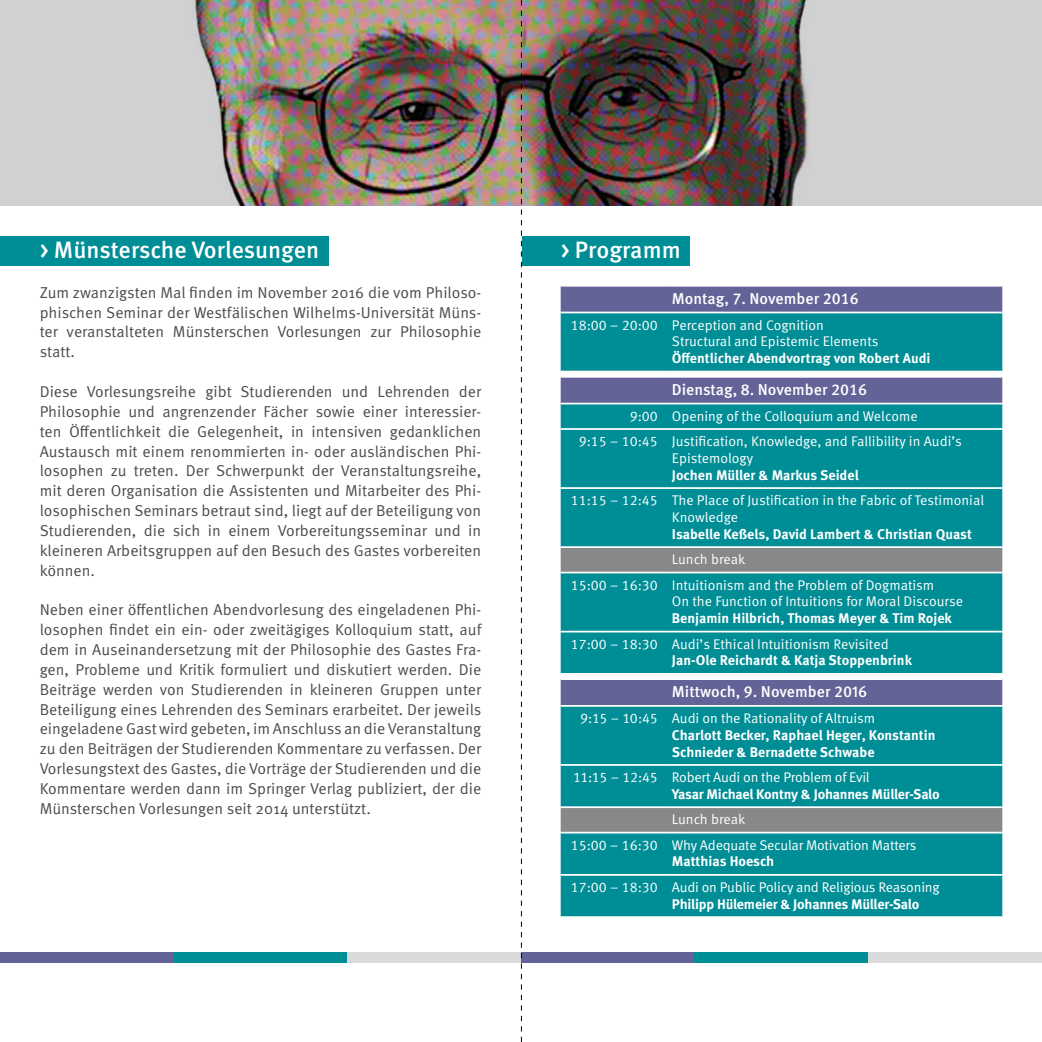
<style>
.page{position:relative;width:1042px;height:1042px;background:#fff}
.page>*{position:absolute;margin:0;border:0;box-sizing:border-box;transform-origin:0 0}
.t1{font:500 23.62px "Meta OT";letter-spacing:-.005em;color:#fff}
.t2{font:15.75px/19.8px "Meta OT";color:#4b4b4d;text-align:justify}
.t3{font:500 15.75px "Meta OT";color:#fff}
.t4{font:14px/25.4px "Meta OT";color:#fff}
.t5{font:700 14px/16.8px "Meta OT";color:#fff}
.t6{font:14px "Meta OT";letter-spacing:-.02em;color:#fff}
</style>
<div class="page">
<div style="left:0;top:0;width:1042px;height:206px;background:#d0d1d2"></div>
<div style="left:0;top:236px;width:329px;height:29px;background:#008e96"></div>
<img style="left:191px;top:0;width:618px;height:206px">
<div style="left:0;top:952px;width:174px;height:10px;background:#636398"></div>
<div style="left:174px;top:952px;width:173px;height:10px;background:#008e96"></div>
<div style="left:347px;top:952px;width:174px;height:10px;background:#d9dadb"></div>
<div style="left:521px;top:952px;width:173px;height:10px;background:#636398"></div>
<div style="left:694px;top:952px;width:174px;height:10px;background:#008e96"></div>
<div style="left:868px;top:952px;width:174px;height:10px;background:#d9dadb"></div>
<div style="left:522px;top:236px;width:168px;height:29px;background:#008e96"></div>
<div style="left:561px;top:287px;width:441px;height:25px;background:#636398"></div>
<div style="left:561px;top:313px;width:441px;height:603px;background:#008e96"></div>
<svg style="left:561px;top:372px;width:441px;height:174px;background:#158a99"></svg>
<svg style="left:561px;top:548px;width:441px;height:284px;background:#258b95"></svg>
<hr style="left:561px;top:705px;width:104px;height:2px;background:#fff">
<hr style="left:665px;top:705px;width:337px;height:2px;background:#fff">
<hr style="left:561px;top:764px;width:104px;height:2px;background:#fff">
<hr style="left:665px;top:764px;width:337px;height:2px;background:#fff">
<hr style="left:561px;top:874px;width:104px;height:2px;background:#fff">
<hr style="left:665px;top:874px;width:337px;height:2px;background:#fff">
<hr style="left:665px;top:371px;width:337px;height:1px;background:#fff">
<hr style="left:665px;top:376px;width:337px;height:2px;background:#fff">
<hr style="left:665px;top:403px;width:337px;height:1px;background:#fff">
<hr style="left:665px;top:428px;width:337px;height:2px;background:#fff">
<hr style="left:665px;top:487px;width:337px;height:2px;background:#fff">
<hr style="left:665px;top:546px;width:337px;height:2px;background:#fff">
<hr style="left:665px;top:572px;width:337px;height:1px;background:#fff">
<hr style="left:665px;top:631px;width:337px;height:1px;background:#fff">
<hr style="left:665px;top:673px;width:337px;height:2px;background:#fff">
<hr style="left:665px;top:678px;width:337px;height:2px;background:#fff">
<hr style="left:561px;top:371px;width:104px;height:1px;background:#fff">
<hr style="left:561px;top:376px;width:104px;height:2px;background:#fff">
<hr style="left:561px;top:403px;width:104px;height:1px;background:#fff">
<hr style="left:561px;top:428px;width:104px;height:2px;background:#fff">
<hr style="left:561px;top:487px;width:104px;height:2px;background:#fff">
<hr style="left:561px;top:546px;width:104px;height:2px;background:#fff">
<hr style="left:561px;top:572px;width:104px;height:1px;background:#fff">
<hr style="left:561px;top:631px;width:104px;height:1px;background:#fff">
<hr style="left:561px;top:673px;width:104px;height:2px;background:#fff">
<hr style="left:561px;top:678px;width:104px;height:2px;background:#fff">
<hr style="left:561px;top:806px;width:104px;height:2px;background:#fff">
<hr style="left:665px;top:806px;width:337px;height:2px;background:#fff">
<hr style="left:561px;top:832px;width:104px;height:1px;background:#fff">
<hr style="left:665px;top:832px;width:337px;height:1px;background:#fff">
<svg style="left:521px;top:0;width:1px;height:1042px"></svg>
<h1 class="t1" style="left:40px;top:235px;width:281px">&gt; Münstersche Vorlesungen</h1>
<p class="t2" style="left:40px;top:282px;width:443px">Zum zwanzigsten Mal finden im November 2016 die vom Philoso&shy;phischen Seminar der Westfälischen Wilhelms-Universität Müns&shy;ter veranstalteten Münsterschen Vorlesungen zur Philosophie statt.</p>
<p class="t2" style="left:40px;top:382px;width:443px">Diese Vorlesungsreihe gibt Studierenden und Lehrenden der Philosophie und angrenzender Fächer sowie einer interessier&shy;ten Öffentlichkeit die Gelegenheit, in intensiven gedanklichen Austausch mit einem renommierten in- oder ausländischen Phi&shy;losophen zu treten. Der Schwerpunkt der Veranstaltungsreihe, mit deren Organisation die Assistenten und Mitarbeiter des Phi&shy;losophischen Seminars betraut sind, liegt auf der Beteiligung von Studierenden, die sich in einem Vorbereitungsseminar und in kleineren Arbeitsgruppen auf den Besuch des Gastes vorbereiten können.</p>
<p class="t2" style="left:40px;top:600px;width:443px">Neben einer öffentlichen Abendvorlesung des eingeladenen Phi&shy;losophen findet ein ein- oder zweitägiges Kolloquium statt, auf dem in Auseinandersetzung mit der Philosophie des Gastes Fra&shy;gen, Probleme und Kritik formuliert und diskutiert werden. Die Beiträge werden von Studierenden in kleineren Gruppen unter Beteiligung eines Lehrenden des Seminars erarbeitet. Der jeweils eingeladene Gast wird gebeten, im Anschluss an die Veranstaltung zu den Beiträgen der Studierenden Kommentare zu verfassen. Der Vorlesungstext des Gastes, die Vorträge der Studierenden und die Kommentare werden dann im Springer Verlag publiziert, der die Münsterschen Vorlesungen seit 2014 unterstützt.</p>
<h1 class="t1" style="left:561px;top:235px;width:122px">&gt; Programm</h1>
<p class="t3" style="left:672px;top:289px;width:188px">Montag, 7. November 2016</p>
<p class="t4" style="left:672px;top:316px;width:208px;line-height:16.8px;text-indent:-101px">18:00 – 20:00 Perception and Cognition<br>Structural and Epistemic Elements</p>
<p class="t5" style="left:672px;top:350px;width:260px">Öffentlicher Abendvortrag von Robert Audi</p>
<p class="t3" style="left:672px;top:380px;width:197px">Dienstag, 8. November 2016</p>
<p class="t4" style="left:579px;top:403px;width:385px;text-align:center">9:00 Opening of the Colloquium and Welcome<br>9:15 – 10:45 Justification, Knowledge, and Fallibility in Audi’s</p>
<p class="t4" style="left:672px;top:445px;width:83px">Epistemology</p>
<p class="t5" style="left:672px;top:466px;width:188px">Jochen Müller &amp; Markus Seidel</p>
<p class="t4" style="left:672px;top:492px;width:314px;line-height:16.8px;text-indent:-101px">11:15 – 12:45 The Place of Justification in the Fabric of Testimonial<br>Knowledge</p>
<p class="t5" style="left:672px;top:525px;width:302px">Isabelle Keßels, David Lambert &amp; Christian Quast</p>
<p class="t4" style="left:571px;top:547px;width:365px;text-indent:101px">Lunch break<br>15:00 – 16:30 Intuitionism and the Problem of Dogmatism</p>
<p class="t4" style="left:672px;top:589px;width:293px">On the Function of Intuitions for Moral Discourse</p>
<p class="t5" style="left:672px;top:610px;width:282px">Benjamin Hilbrich, Thomas Meyer &amp; Tim Rojek</p>
<p class="t4" style="left:571px;top:631px;width:319px">17:00 – 18:30 Audi’s Ethical Intuitionism Revisited</p>
<p class="t5" style="left:672px;top:652px;width:242px">Jan-Ole Reichardt &amp; Katja Stoppenbrink</p>
<p class="t3" style="left:672px;top:682px;width:197px">Mittwoch, 9. November 2016</p>
<p class="t4" style="left:580px;top:705px;width:297px">9:15 – 10:45 Audi on the Rationality of Altruism</p>
<p class="t5" style="left:672px;top:726px;width:265px">Charlott Becker, Raphael Heger, Konstantin<br>Schnieder &amp; Bernadette Schwabe</p>
<p class="t6" style="left:573px;top:768px;width:298px">11:15 – 12:45 Robert Audi on the Problem of Evil</p>
<p class="t5" style="left:672px;top:785px;width:269px">Yasar Michael Kontny &amp; Johannes Müller-Salo</p>
<p class="t4" style="left:571px;top:807px;width:347px;text-indent:101px">Lunch break<br>15:00 – 16:30 Why Adequate Secular Motivation Matters</p>
<p class="t5" style="left:672px;top:853px;width:104px">Matthias Hoesch</p>
<p class="t4" style="left:571px;top:874px;width:370px">17:00 – 18:30 Audi on Public Policy and Religious Reasoning</p>
<p class="t5" style="left:672px;top:895px;width:249px">Philipp Hülemeier &amp; Johannes Müller-Salo</p>
</div>
